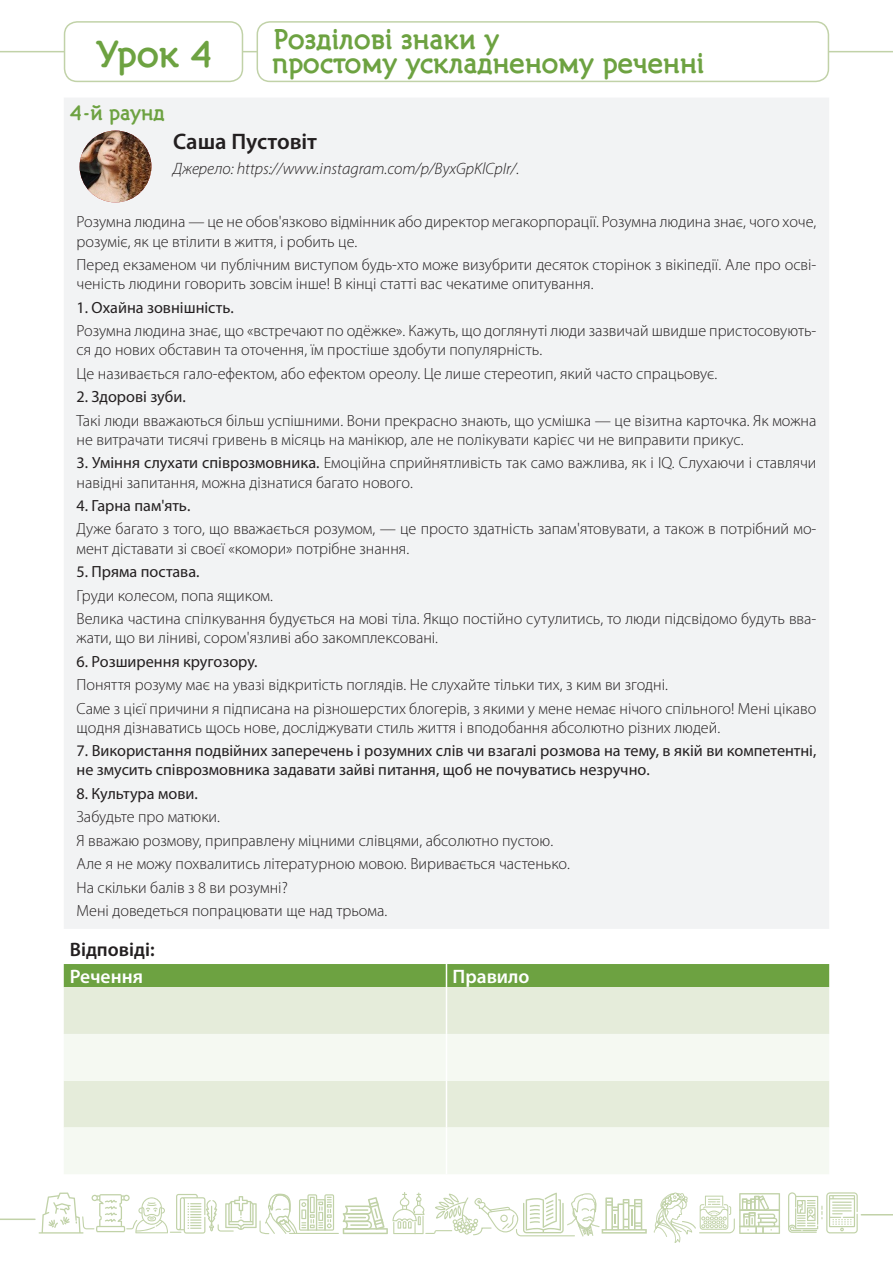
<style>
.page{position:relative;width:893px;height:1263px;background:#fff}
.page>*{position:absolute;margin:0;border:0;box-sizing:border-box;transform-origin:0 0}
.Footnotes{font:700 37.5px "Turbota";color:#6da241}
.Footnotes-2{font:700 28.5px "Turbota";color:#6da241}
.Footnotes-3{font:600 22.5px "Myriad Pro";color:#231f20}
.Footnotes-4{font:700 21px "Turbota";color:#6da241}
.Footnotes-5{font:600 19.5px "Myriad Pro";color:#fff}
.Footnotes-6{font:600 19.5px "Myriad Pro";color:#231f20}
.Footnotes-7{font:italic 300 16.5px "Myriad Pro";color:#231f20}
.Footnotes-8{font:300 16.2px/19.2px "Myriad Pro";color:#231f20}
.Footnotes-9{font:16.2px/19.2px "Myriad Pro";color:#231f20}
.s1{font-weight:400}
</style>
<div class="page">
<hr style="left:0;top:1218px;width:35px;height:2px;background:#c1d2a8">
<hr style="left:861px;top:1214px;width:32px;height:1px;background:#c1d2a8">
<hr style="left:289px;top:1233px;width:50px;height:1px;background:#c1d2a8">
<svg style="left:788px;top:1192px;width:70px;height:41px"></svg>
<svg style="left:39px;top:1192px;width:295px;height:42px"></svg>
<svg style="left:654px;top:1192px;width:126px;height:51px"></svg>
<svg style="left:343px;top:1192px;width:304px;height:44px"></svg>
<hr style="left:0;top:51px;width:893px;height:1px;background:#c1d2a8">
<div style="left:257px;top:22px;width:571px;height:59px;background:#fff;border-radius:13px"></div>
<div style="left:257px;top:21px;width:572px;height:61px;border:2px solid #c1d2a8;border-radius:13px"></div>
<div style="left:65px;top:22px;width:177px;height:59px;background:#fff;border-radius:13px"></div>
<div style="left:64px;top:21px;width:179px;height:61px;border:2px solid #c1d2a8;border-radius:13px"></div>
<div style="left:64px;top:98px;width:765px;height:831px;background:#f2f3f4"></div>
<img style="left:80px;top:131px;width:71px;height:71px;border-radius:36px">
<div style="left:64px;top:987px;width:765px;height:47px;background:#e5ecda"></div>
<svg style="left:64px;top:1034px;width:765px;height:140px;fill:#f5f9f2"></svg>
<div style="left:64px;top:964px;width:765px;height:23px;background:#6da241"></div>
<hr style="left:446px;top:987px;width:1px;height:47px;background:#fff">
<hr style="left:446px;top:1034px;width:1px;height:47px;background:#fff">
<hr style="left:446px;top:1081px;width:1px;height:46px;background:#fff">
<hr style="left:446px;top:1127px;width:1px;height:47px;background:#fff">
<p class="Footnotes-2" style="left:272px;top:21px;width:229px">Розділові знаки у</p>
<p class="Footnotes" style="left:95px;top:31px;width:119px">Урок 4</p>
<p class="Footnotes-2" style="left:272px;top:45px;width:433px">простому ускладненому реченні</p>
<p class="Footnotes-4" style="left:70px;top:100px;width:97px">4-й раунд</p>
<p class="Footnotes-3" style="left:173px;top:127px;width:145px">Саша Пустовіт</p>
<p class="Footnotes-7" style="left:173px;top:159px;width:348px">Джерело: https://www.instagram.com/p/ByxGpKlCpIr/.</p>
<p class="Footnotes-8" style="left:77px;top:213px;width:741px">Розумна людина — це не обов'язково відмінник або директор мегакорпорації. Розумна людина знає, чого хоче, розуміє, як це втілити в життя, і робить це.</p>
<p class="Footnotes-8" style="left:77px;top:255px;width:741px">Перед екзаменом чи публічним виступом будь-хто може визубрити десяток сторінок з вікіпедії. Але про осві&shy;ченість людини говорить зовсім інше! В кінці статті вас чекатиме опитування.</p>
<p class="Footnotes-9" style="left:77px;top:297px;width:159px">1. Охайна зовнішність.</p>
<p class="Footnotes-8" style="left:77px;top:321px;width:741px">Розумна людина знає, що «встречают по одёжке». Кажуть, що доглянуті люди зазвичай швидше пристосовують&shy;ся до нових обставин та оточення, їм простіше здобути популярність.</p>
<p class="Footnotes-8" style="left:77px;top:364px;width:642px">Це називається гало-ефектом, або ефектом ореолу. Це лише стереотип, який часто спрацьовує.</p>
<p class="Footnotes-9" style="left:77px;top:387px;width:111px">2️. Здорові зуби.</p>
<p class="Footnotes-8" style="left:77px;top:411px;width:741px">Такі люди вважаються більш успішними. Вони прекрасно знають, що усмішка — це візитна карточка. Як можна не витрачати тисячі гривень в місяць на манікюр, але не полікувати карієс чи не виправити прикус.</p>
<p class="Footnotes-8" style="left:77px;top:454px;width:741px"><span class="s1">3️. Уміння слухати співрозмовника.</span> Емоційна сприйнятливість так само важлива, як і IQ. Слухаючи і ставлячи навідні запитання, можна дізнатися багато нового.</p>
<p class="Footnotes-9" style="left:77px;top:496px;width:115px">4️. Гарна пам'ять.</p>
<p class="Footnotes-8" style="left:77px;top:520px;width:741px">Дуже багато з того, що вважається розумом, — це просто здатність запам'ятовувати, а також в потрібний мо&shy;мент діставати зі своєї «комори» потрібне знання.</p>
<p class="Footnotes-9" style="left:77px;top:562px;width:124px">5️. Пряма постава.</p>
<p class="Footnotes-8" style="left:77px;top:586px;width:198px">Груди колесом, попа ящиком.</p>
<p class="Footnotes-8" style="left:77px;top:609px;width:741px">Велика частина спілкування будується на мові тіла. Якщо постійно сутулитись, то люди підсвідомо будуть вва&shy;жати, що ви ліниві, сором'язливі або закомплексовані.</p>
<p class="Footnotes-9" style="left:77px;top:651px;width:182px">6️. Розширення кругозору.</p>
<p class="Footnotes-8" style="left:77px;top:675px;width:593px">Поняття розуму має на увазі відкритість поглядів. Не слухайте тільки тих, з ким ви згодні.</p>
<p class="Footnotes-8" style="left:77px;top:699px;width:741px">Саме з цієї причини я підписана на різношерстих блогерів, з якими у мене немає нічого спільного! Мені цікаво щодня дізнаватись щось нове, досліджувати стиль життя і вподобання абсолютно різних людей.</p>
<p class="Footnotes-9" style="left:77px;top:741px;width:741px">7. Використання подвійних заперечень і розумних слів чи взагалі розмова на тему, в якій ви компетентні, не змусить співрозмовника задавати зайві питання, щоб не почуватись незручно.</p>
<p class="Footnotes-9" style="left:77px;top:783px;width:123px">8️. Культура мови.</p>
<p class="Footnotes-8" style="left:77px;top:807px;width:145px">Забудьте про матюки.</p>
<p class="Footnotes-8" style="left:77px;top:831px;width:478px">Я вважаю розмову, приправлену міцними слівцями, абсолютно пустою.</p>
<p class="Footnotes-8" style="left:77px;top:854px;width:495px">Але я не можу похвалитись літературною мовою. Виривається частенько.</p>
<p class="Footnotes-8" style="left:77px;top:878px;width:213px">На скільки балів з 8 ви розумні?</p>
<p class="Footnotes-8" style="left:77px;top:901px;width:312px">Мені доведеться попрацювати ще над трьома.</p>
<p class="Footnotes-6" style="left:70px;top:936px;width:86px">Відповіді:</p>
<p class="Footnotes-5" style="left:70px;top:964px;width:75px">Речення</p>
<p class="Footnotes-5" style="left:452px;top:964px;width:79px">Правило</p>
</div>
